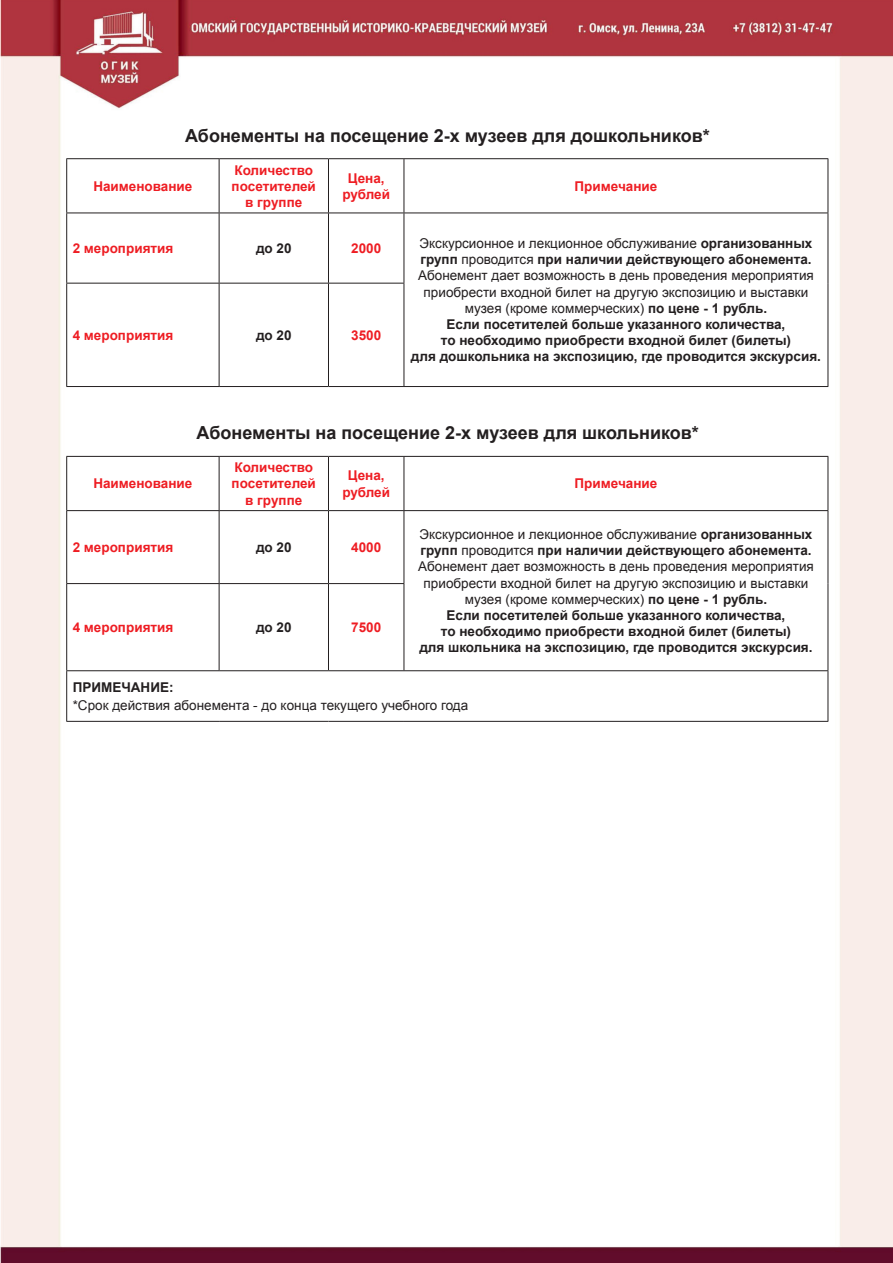
<style>
.page{position:relative;width:893px;height:1263px;background:#fff}
.page>*{position:absolute;margin:0;border:0;box-sizing:border-box;transform-origin:0 0}
.t1{font:700 18px "Arial";color:#231f20}
.t2{font:700 13.5px/16.2px "Arial";color:#231f20}
.t3{font:13.5px/16.2px "Arial";color:#231f20;text-align:center}
.t4{font:700 13.5px "Arial";color:#ee1d23}
.s1{font-weight:400}
.s2{font-weight:700}
</style>
<div class="page">
<img style="left:0;top:0;width:893px;height:1263px">
<hr style="left:66px;top:158px;width:153px;height:1px;background:#231f20">
<hr style="left:66px;top:159px;width:1px;height:54px;background:#231f20">
<hr style="left:219px;top:158px;width:109px;height:1px;background:#231f20">
<hr style="left:219px;top:159px;width:1px;height:54px;background:#231f20">
<hr style="left:328px;top:158px;width:76px;height:1px;background:#231f20">
<hr style="left:328px;top:159px;width:1px;height:54px;background:#231f20">
<hr style="left:404px;top:158px;width:424px;height:1px;background:#231f20">
<hr style="left:404px;top:159px;width:1px;height:54px;background:#231f20">
<hr style="left:828px;top:159px;width:1px;height:54px;background:#231f20">
<hr style="left:66px;top:213px;width:153px;height:1px;background:#231f20">
<hr style="left:66px;top:213px;width:1px;height:70px;background:#231f20">
<hr style="left:219px;top:213px;width:109px;height:1px;background:#231f20">
<hr style="left:219px;top:213px;width:1px;height:70px;background:#231f20">
<hr style="left:328px;top:213px;width:76px;height:1px;background:#231f20">
<hr style="left:328px;top:213px;width:1px;height:70px;background:#231f20">
<hr style="left:404px;top:213px;width:424px;height:1px;background:#231f20">
<hr style="left:404px;top:213px;width:1px;height:70px;background:#231f20">
<hr style="left:828px;top:213px;width:1px;height:70px;background:#231f20">
<hr style="left:66px;top:283px;width:153px;height:1px;background:#231f20">
<hr style="left:66px;top:283px;width:1px;height:103px;background:#231f20">
<hr style="left:219px;top:283px;width:109px;height:1px;background:#231f20">
<hr style="left:219px;top:283px;width:1px;height:103px;background:#231f20">
<hr style="left:328px;top:283px;width:76px;height:1px;background:#231f20">
<hr style="left:328px;top:283px;width:1px;height:103px;background:#231f20">
<hr style="left:404px;top:283px;width:1px;height:103px;background:#231f20">
<hr style="left:828px;top:283px;width:1px;height:103px;background:#231f20">
<hr style="left:66px;top:386px;width:153px;height:1px;background:#231f20">
<hr style="left:219px;top:386px;width:109px;height:1px;background:#231f20">
<hr style="left:328px;top:386px;width:76px;height:1px;background:#231f20">
<hr style="left:404px;top:386px;width:424px;height:1px;background:#231f20">
<hr style="left:66px;top:456px;width:153px;height:1px;background:#231f20">
<hr style="left:66px;top:457px;width:1px;height:53px;background:#231f20">
<hr style="left:219px;top:456px;width:109px;height:1px;background:#231f20">
<hr style="left:219px;top:457px;width:1px;height:53px;background:#231f20">
<hr style="left:328px;top:456px;width:76px;height:1px;background:#231f20">
<hr style="left:328px;top:457px;width:1px;height:53px;background:#231f20">
<hr style="left:404px;top:456px;width:424px;height:1px;background:#231f20">
<hr style="left:404px;top:457px;width:1px;height:53px;background:#231f20">
<hr style="left:828px;top:457px;width:1px;height:53px;background:#231f20">
<hr style="left:66px;top:510px;width:153px;height:1px;background:#231f20">
<hr style="left:66px;top:511px;width:1px;height:72px;background:#231f20">
<hr style="left:219px;top:510px;width:109px;height:1px;background:#231f20">
<hr style="left:219px;top:511px;width:1px;height:72px;background:#231f20">
<hr style="left:328px;top:510px;width:76px;height:1px;background:#231f20">
<hr style="left:328px;top:511px;width:1px;height:72px;background:#231f20">
<hr style="left:404px;top:510px;width:424px;height:1px;background:#231f20">
<hr style="left:404px;top:511px;width:1px;height:72px;background:#231f20">
<hr style="left:828px;top:511px;width:1px;height:73px;background:#231f20">
<hr style="left:66px;top:583px;width:153px;height:1px;background:#231f20">
<hr style="left:66px;top:584px;width:1px;height:86px;background:#231f20">
<hr style="left:219px;top:583px;width:109px;height:1px;background:#231f20">
<hr style="left:219px;top:584px;width:1px;height:86px;background:#231f20">
<hr style="left:328px;top:583px;width:76px;height:1px;background:#231f20">
<hr style="left:328px;top:584px;width:1px;height:86px;background:#231f20">
<hr style="left:404px;top:584px;width:1px;height:86px;background:#231f20">
<hr style="left:828px;top:584px;width:1px;height:86px;background:#231f20">
<hr style="left:66px;top:670px;width:153px;height:1px;background:#231f20">
<hr style="left:66px;top:671px;width:1px;height:50px;background:#231f20">
<hr style="left:219px;top:670px;width:109px;height:1px;background:#231f20">
<hr style="left:328px;top:670px;width:76px;height:1px;background:#231f20">
<hr style="left:404px;top:670px;width:424px;height:1px;background:#231f20">
<hr style="left:828px;top:671px;width:1px;height:50px;background:#231f20">
<hr style="left:66px;top:721px;width:153px;height:1px;background:#231f20">
<hr style="left:219px;top:721px;width:109px;height:1px;background:#231f20">
<hr style="left:328px;top:721px;width:76px;height:1px;background:#231f20">
<hr style="left:404px;top:721px;width:424px;height:1px;background:#231f20">
<p class="t1" style="left:185px;top:124px;width:526px">Абонементы на посещение 2-х музеев для дошкольников*</p>
<p class="t4" style="left:93px;top:177px;width:101px">Наименование</p>
<p class="t4" style="left:234px;top:161px;width:80px">Количество</p>
<p class="t4" style="left:232px;top:177px;width:86px">посетителей</p>
<p class="t4" style="left:245px;top:193px;width:59px">в группе</p>
<p class="t4" style="left:348px;top:169px;width:38px">Цена,</p>
<p class="t4" style="left:342px;top:185px;width:49px">рублей</p>
<p class="t4" style="left:575px;top:177px;width:84px">Примечание</p>
<p class="t4" style="left:73px;top:239px;width:102px">2 мероприятия</p>
<p class="t2" style="left:256px;top:240px;width:37px">до 20</p>
<p class="t4" style="left:351px;top:239px;width:32px">2000</p>
<p class="t2" style="left:420px;top:235px;width:394px"><span class="s1">Экскурсионное и лекционное обслуживание</span> организованных групп <span class="s1">проводится</span> при наличии действующего абонемента.</p>
<p class="t3" style="left:418px;top:268px;width:397px">Абонемент дает возможность в день проведения мероприятия приобрести входной билет на другую экспозицию и выставки музея (кроме коммерческих) <span class="s2">по цене - 1 рубль.</span></p>
<p class="t2" style="left:447px;top:316px;width:340px">Если посетителей больше указанного количества,</p>
<p class="t2" style="left:441px;top:333px;width:352px">то необходимо приобрести входной билет (билеты)</p>
<p class="t2" style="left:411px;top:349px;width:412px">для дошкольника на экспозицию, где проводится экскурсия.</p>
<p class="t4" style="left:73px;top:326px;width:102px">4 мероприятия</p>
<p class="t2" style="left:256px;top:327px;width:37px">до 20</p>
<p class="t4" style="left:351px;top:326px;width:32px">3500</p>
<p class="t1" style="left:197px;top:421px;width:504px">Абонементы на посещение 2-х музеев для школьников*</p>
<p class="t4" style="left:93px;top:475px;width:101px">Наименование</p>
<p class="t4" style="left:234px;top:458px;width:80px">Количество</p>
<p class="t4" style="left:232px;top:475px;width:86px">посетителей</p>
<p class="t4" style="left:245px;top:491px;width:59px">в группе</p>
<p class="t4" style="left:348px;top:467px;width:38px">Цена,</p>
<p class="t4" style="left:342px;top:483px;width:49px">рублей</p>
<p class="t4" style="left:73px;top:538px;width:102px">2 мероприятия</p>
<p class="t2" style="left:256px;top:540px;width:37px">до 20</p>
<p class="t4" style="left:351px;top:538px;width:32px">4000</p>
<p class="t4" style="left:73px;top:618px;width:102px">4 мероприятия</p>
<p class="t2" style="left:256px;top:620px;width:37px">до 20</p>
<p class="t4" style="left:351px;top:618px;width:32px">7500</p>
<p class="t4" style="left:575px;top:475px;width:84px">Примечание</p>
<p class="t2" style="left:420px;top:526px;width:394px"><span class="s1">Экскурсионное и лекционное обслуживание</span> организованных групп <span class="s1">проводится</span> при наличии действующего абонемента.</p>
<p class="t3" style="left:418px;top:559px;width:397px">Абонемент дает возможность в день проведения мероприятия приобрести входной билет на другую экспозицию и выставки</p>
<p class="t3" style="left:465px;top:591px;width:304px">музея (кроме коммерческих) <span class="s2">по цене - 1 рубль.</span></p>
<p class="t2" style="left:447px;top:607px;width:340px">Если посетителей больше указанного количества,</p>
<p class="t2" style="left:441px;top:624px;width:352px">то необходимо приобрести входной билет (билеты)</p>
<p class="t2" style="left:419px;top:640px;width:395px">для школьника на экспозицию, где проводится экскурсия.</p>
<p class="t2" style="left:73px;top:679px;width:102px">ПРИМЕЧАНИЕ:</p>
<p class="t3" style="left:73px;top:697px;width:397px">*Срок действия абонемента - до конца текущего учебного года</p>
</div>
